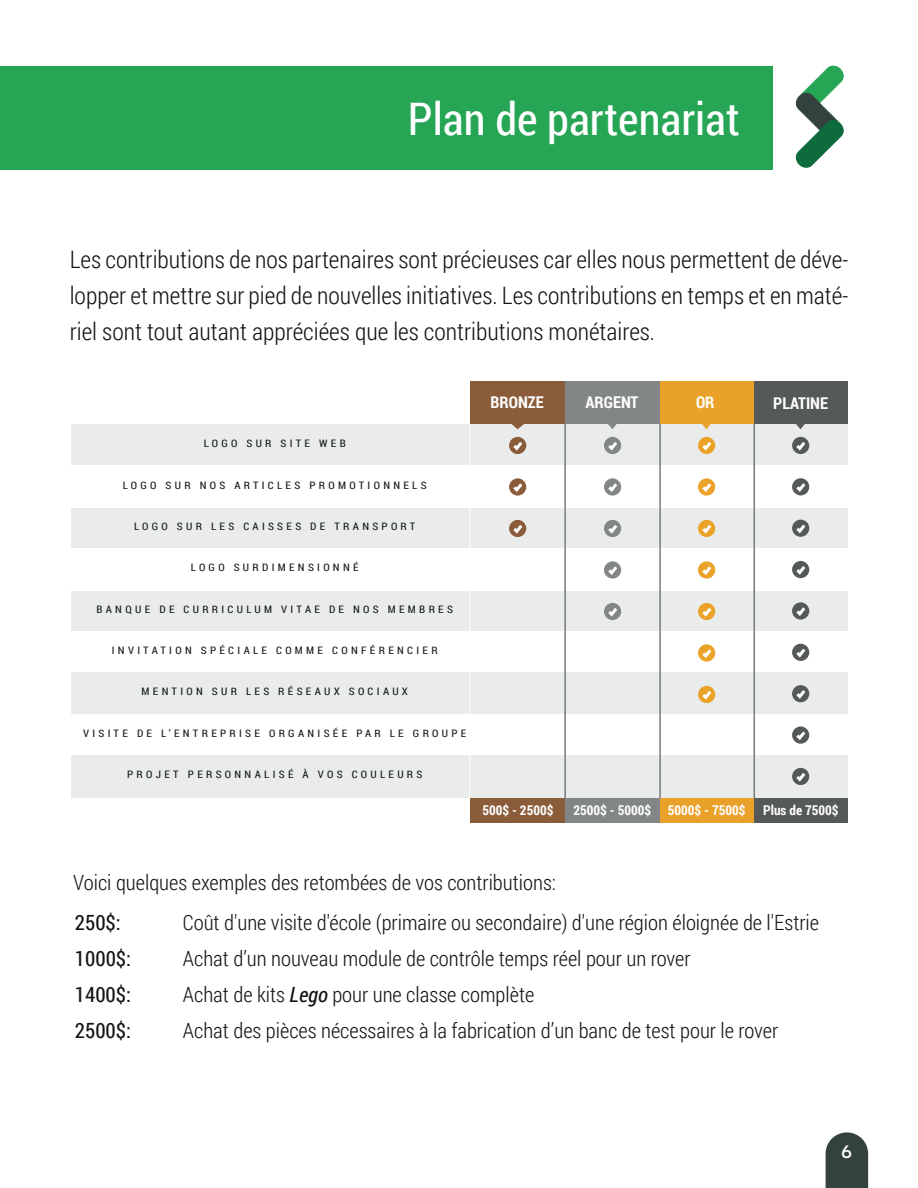
<style>
.page{position:relative;width:918px;height:1188px;background:#fff}
.page>*{position:absolute;margin:0;border:0;box-sizing:border-box;transform-origin:0 0}
.t1{font:44.85px "Roboto Condensed";color:#fff}
.t2{font:300 24px/36px "Roboto Condensed";color:#171419;text-align:justify}
.t3{font:300 21px "Roboto Condensed";color:#171419}
.t4{font:21px "Roboto Condensed";color:#171419}
.t5{font:600 18px "Neris";color:#fff}
.t6{font:700 16.2px "Roboto Condensed";color:#fff}
.t7{font:700 13.5px "Roboto Condensed";color:#fff}
.t8{font:10.35px "Roboto Condensed";letter-spacing:.3em;color:#13181b;scale:1.07 1}
.s1{font-weight:400;font-style:italic}
</style>
<div class="page">
<svg style="left:826px;top:1132px;width:42px;height:56px;background:#45524e"></svg>
<div style="left:0;top:67px;width:772px;height:103px;background:#26a655"></div>
<img style="left:795px;top:65px;width:49px;height:103px">
<div style="left:71px;top:424px;width:777px;height:43px;background:#e9ecea"></div>
<div style="left:71px;top:507px;width:777px;height:42px;background:#e9ecea"></div>
<div style="left:71px;top:590px;width:777px;height:42px;background:#e9ecea"></div>
<div style="left:71px;top:465px;width:777px;height:42px;background:#fff"></div>
<div style="left:71px;top:548px;width:777px;height:42px;background:#fff"></div>
<svg style="left:511px;top:424px;width:13px;height:5px"></svg>
<div style="left:71px;top:631px;width:777px;height:42px;background:#fff"></div>
<div style="left:71px;top:673px;width:777px;height:42px;background:#e9ecea"></div>
<div style="left:71px;top:714px;width:777px;height:42px;background:#fff"></div>
<div style="left:71px;top:756px;width:777px;height:42px;background:#e9ecea"></div>
<hr style="left:564px;top:423px;width:2px;height:375px;background:#787b7d">
<hr style="left:659px;top:423px;width:2px;height:375px;background:#787b7d">
<hr style="left:754px;top:423px;width:1px;height:376px;background:#787b7d">
<div style="left:470px;top:382px;width:95px;height:42px;background:#8a5c3a"></div>
<div style="left:753px;top:382px;width:95px;height:42px;background:#55595a"></div>
<svg style="left:796px;top:424px;width:9px;height:5px"></svg>
<div style="left:659px;top:382px;width:95px;height:42px;background:#eaa129"></div>
<svg style="left:702px;top:424px;width:9px;height:5px"></svg>
<div style="left:565px;top:382px;width:95px;height:42px;background:#828687"></div>
<svg style="left:608px;top:424px;width:9px;height:5px"></svg>
<div style="left:792px;top:437px;width:17px;height:17px;background:#55595a;border-radius:50%"></div>
<svg style="left:793px;top:439px;width:15px;height:14px"></svg>
<svg style="left:792px;top:478px;width:17px;height:17px"></svg>
<svg style="left:793px;top:480px;width:15px;height:14px"></svg>
<svg style="left:792px;top:520px;width:17px;height:17px"></svg>
<svg style="left:793px;top:521px;width:15px;height:15px"></svg>
<div style="left:792px;top:561px;width:17px;height:17px;background:#55595a;border-radius:50%"></div>
<svg style="left:793px;top:563px;width:15px;height:14px"></svg>
<svg style="left:792px;top:602px;width:17px;height:18px"></svg>
<svg style="left:793px;top:604px;width:15px;height:14px"></svg>
<svg style="left:792px;top:644px;width:17px;height:17px"></svg>
<svg style="left:793px;top:645px;width:15px;height:15px"></svg>
<svg style="left:792px;top:685px;width:17px;height:17px"></svg>
<svg style="left:793px;top:687px;width:15px;height:14px"></svg>
<svg style="left:792px;top:726px;width:17px;height:18px"></svg>
<svg style="left:793px;top:728px;width:15px;height:14px"></svg>
<div style="left:792px;top:768px;width:17px;height:17px;background:#55595a;border-radius:50%"></div>
<svg style="left:793px;top:770px;width:15px;height:14px"></svg>
<div style="left:698px;top:437px;width:17px;height:17px;background:#eba228;border-radius:50%"></div>
<svg style="left:699px;top:439px;width:15px;height:14px"></svg>
<svg style="left:698px;top:478px;width:17px;height:18px"></svg>
<svg style="left:699px;top:480px;width:15px;height:14px"></svg>
<div style="left:698px;top:520px;width:17px;height:17px;background:#eba228;border-radius:50%"></div>
<svg style="left:699px;top:522px;width:15px;height:14px"></svg>
<svg style="left:698px;top:561px;width:17px;height:18px"></svg>
<svg style="left:699px;top:563px;width:15px;height:14px"></svg>
<div style="left:698px;top:603px;width:17px;height:17px;background:#eba228;border-radius:50%"></div>
<svg style="left:699px;top:605px;width:15px;height:14px"></svg>
<svg style="left:698px;top:644px;width:17px;height:18px"></svg>
<svg style="left:699px;top:646px;width:15px;height:14px"></svg>
<div style="left:698px;top:686px;width:17px;height:17px;background:#eba228;border-radius:50%"></div>
<svg style="left:699px;top:688px;width:15px;height:14px"></svg>
<div style="left:604px;top:437px;width:17px;height:17px;background:#828687;border-radius:50%"></div>
<svg style="left:605px;top:439px;width:15px;height:14px"></svg>
<svg style="left:604px;top:478px;width:17px;height:18px"></svg>
<svg style="left:605px;top:480px;width:15px;height:14px"></svg>
<div style="left:604px;top:520px;width:17px;height:17px;background:#828687;border-radius:50%"></div>
<svg style="left:605px;top:522px;width:15px;height:14px"></svg>
<svg style="left:604px;top:561px;width:17px;height:18px"></svg>
<svg style="left:605px;top:563px;width:15px;height:14px"></svg>
<div style="left:604px;top:603px;width:17px;height:17px;background:#828687;border-radius:50%"></div>
<svg style="left:605px;top:605px;width:15px;height:14px"></svg>
<div style="left:509px;top:437px;width:17px;height:17px;background:#8a5c3a;border-radius:50%"></div>
<svg style="left:510px;top:439px;width:15px;height:14px"></svg>
<svg style="left:509px;top:478px;width:17px;height:18px"></svg>
<svg style="left:510px;top:480px;width:15px;height:14px"></svg>
<div style="left:509px;top:520px;width:17px;height:17px;background:#8a5c3a;border-radius:50%"></div>
<svg style="left:510px;top:522px;width:15px;height:14px"></svg>
<div style="left:471px;top:798px;width:94px;height:24px;background:#8a5c3a"></div>
<div style="left:754px;top:798px;width:94px;height:24px;background:#55595a"></div>
<div style="left:659px;top:798px;width:95px;height:24px;background:#eaa129"></div>
<div style="left:565px;top:798px;width:95px;height:24px;background:#828687"></div>
<h1 class="t1" style="left:408px;top:88px;width:333px">Plan de partenariat</h1>
<p class="t2" style="left:70px;top:241px;width:780px">Les contributions de nos partenaires sont précieuses car elles nous permettent de déve&shy;lopper et mettre sur pied de nouvelles initiatives. Les contributions en temps et en maté&shy;riel sont tout autant appréciées que les contributions monétaires.</p>
<p class="t8" style="left:204px;top:437px;width:134px">LOGO SUR SITE WEB</p>
<p class="t8" style="left:123px;top:478px;width:285px">LOGO SUR NOS ARTICLES PROMOTIONNELS</p>
<p class="t8" style="left:134px;top:519px;width:264px">LOGO SUR LES CAISSES DE TRANSPORT</p>
<p class="t8" style="left:191px;top:560px;width:158px">LOGO SURDIMENSIONNÉ</p>
<p class="t8" style="left:96px;top:602px;width:335px">BANQUE DE CURRICULUM VITAE DE NOS MEMBRES</p>
<p class="t8" style="left:112px;top:643px;width:306px">INVITATION SPÉCIALE COMME CONFÉRENCIER</p>
<p class="t8" style="left:142px;top:684px;width:251px">MENTION SUR LES RÉSEAUX SOCIAUX</p>
<p class="t8" style="left:83px;top:726px;width:360px">VISITE DE L’ENTREPRISE ORGANISÉE PAR LE GROUPE</p>
<p class="t8" style="left:127px;top:767px;width:278px">PROJET PERSONNALISÉ À VOS COULEURS</p>
<p class="t6" style="left:491px;top:391px;width:55px">BRONZE</p>
<p class="t6" style="left:586px;top:391px;width:54px">ARGENT</p>
<p class="t6" style="left:696px;top:391px;width:20px">OR</p>
<p class="t6" style="left:773px;top:392px;width:56px">PLATINE</p>
<p class="t7" style="left:482px;top:800px;width:73px">500$ - 2500$</p>
<p class="t7" style="left:573px;top:800px;width:174px">2500$ - 5000$ 5000$ - 7500$</p>
<p class="t7" style="left:763px;top:800px;width:77px">Plus de 7500$</p>
<p class="t3" style="left:73px;top:868px;width:484px">Voici quelques exemples des retombées de vos contributions:</p>
<p class="t4" style="left:75px;top:908px;width:47px">250$:</p>
<p class="t3" style="left:183px;top:908px;width:638px">Coût d'une visite d'école (primaire ou secondaire) d'une région éloignée de l'Estrie</p>
<p class="t4" style="left:75px;top:944px;width:58px">1000$:</p>
<p class="t3" style="left:183px;top:944px;width:509px">Achat d’un nouveau module de contrôle temps réel pour un rover</p>
<p class="t4" style="left:75px;top:980px;width:58px">1400$:</p>
<p class="t3" style="left:183px;top:980px;width:353px">Achat de kits <span class="s1">Lego</span> pour une classe complète</p>
<p class="t4" style="left:75px;top:1015px;width:58px">2500$:</p>
<p class="t3" style="left:183px;top:1016px;width:597px">Achat des pièces nécessaires à la fabrication d’un banc de test pour le rover</p>
<p class="t5" style="left:841px;top:1139px;width:13px">6</p>
</div>
